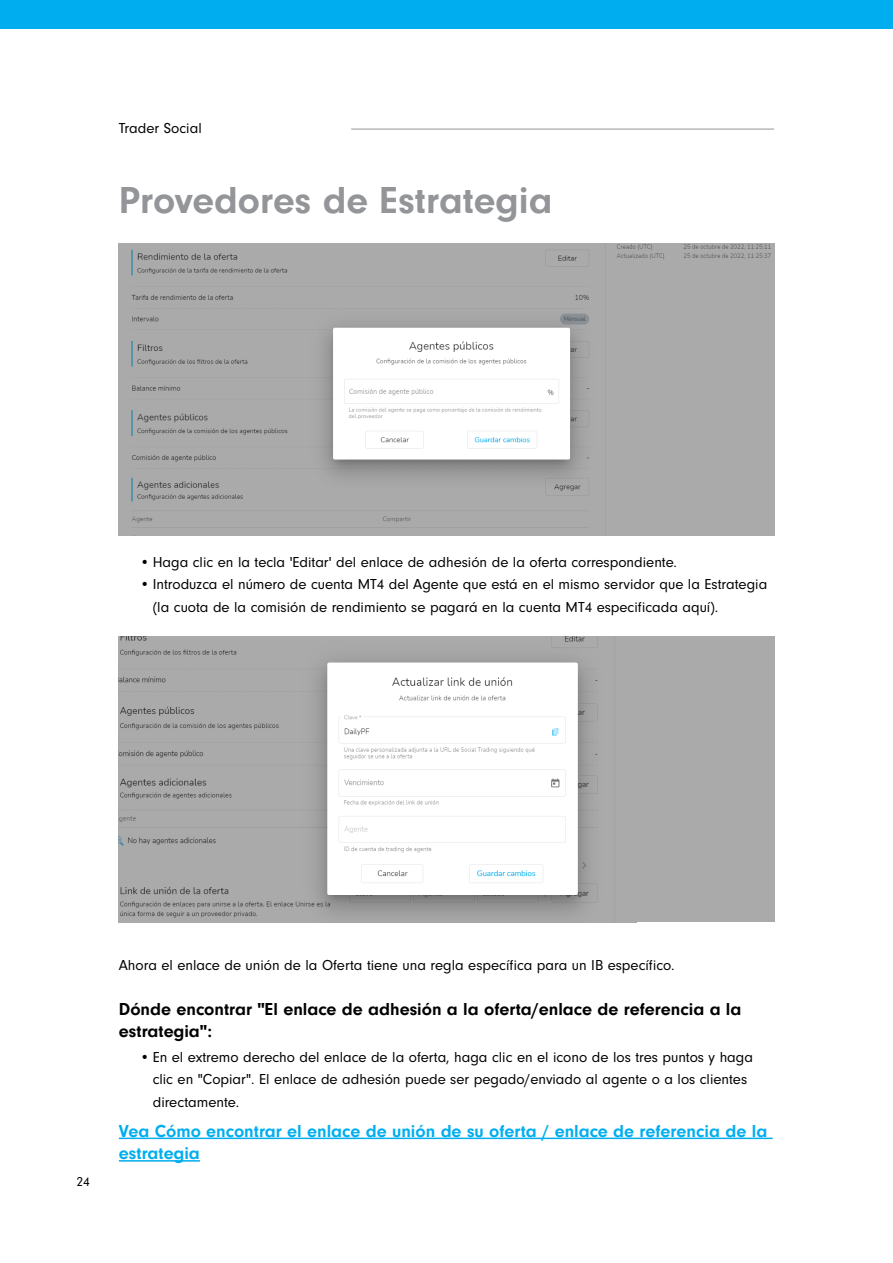
<style>
.page{position:relative;width:893px;height:1263px;background:#fff}
.page>*{position:absolute;margin:0;border:0;box-sizing:border-box;transform-origin:0 0}
.t1{font:700 39px "Neuzeit Gro";color:#939598}
.t2{font:700 18px/22.5px "Neuzeit Gro";color:#000}
.t3{font:700 18px/22.5px "Neuzeit Gro";color:#00aeef}
.t4{font:15px/22.5px "Neuzeit Gro";color:#000}
.t5{font:13.5px "Neuzeit Gro";color:#000}
</style>
<div class="page">
<hr style="left:351px;top:129px;width:423px;height:1px;background:#939598">
<div style="left:0;top:0;width:893px;height:29px;background:#00aeef"></div>
<img style="left:119px;top:244px;width:655px;height:292px">
<div style="left:119px;top:636px;width:655px;height:286px;background:#aaa"></div>
<img style="left:119px;top:636px;width:479px;height:282px">
<hr style="left:119px;top:1137px;width:654px;height:2px;background:#00aeef">
<hr style="left:119px;top:1160px;width:81px;height:1px;background:#00aeef">
<p class="t4" style="left:119px;top:117px;width:85px">Trader Social</p>
<h1 class="t1" style="left:119px;top:178px;width:435px">Provedores de Estrategia</h1>
<p class="t4" style="left:140px;top:551px;width:539px">• Haga clic en la tecla 'Editar' del enlace de adhesión de la oferta correspondiente.</p>
<p class="t4" style="left:153px;top:573px;width:616px;text-indent:-13px">• Introduzca el número de cuenta MT4 del Agente que está en el mismo servidor que la Estrategia (la cuota de la comisión de rendimiento se pagará en la cuenta MT4 especificada aquí).</p>
<p class="t5" style="left:76px;top:1175px;width:15px">24</p>
<p class="t4" style="left:119px;top:954px;width:557px">Ahora el enlace de unión de la Oferta tiene una regla específica para un IB específico.</p>
<p class="t2" style="left:119px;top:998px;width:624px">Dónde encontrar "El enlace de adhesión a la oferta/enlace de referencia a la estrategia":</p>
<p class="t4" style="left:153px;top:1046px;width:602px;text-indent:-13px">• En el extremo derecho del enlace de la oferta, haga clic en el icono de los tres puntos y haga clic en "Copiar". El enlace de adhesión puede ser pegado/enviado al agente o a los clientes directamente.</p>
<p class="t3" style="left:119px;top:1119px;width:650px">Vea Cómo encontrar el enlace de unión de su oferta / enlace de referencia de la estrategia</p>
</div>
